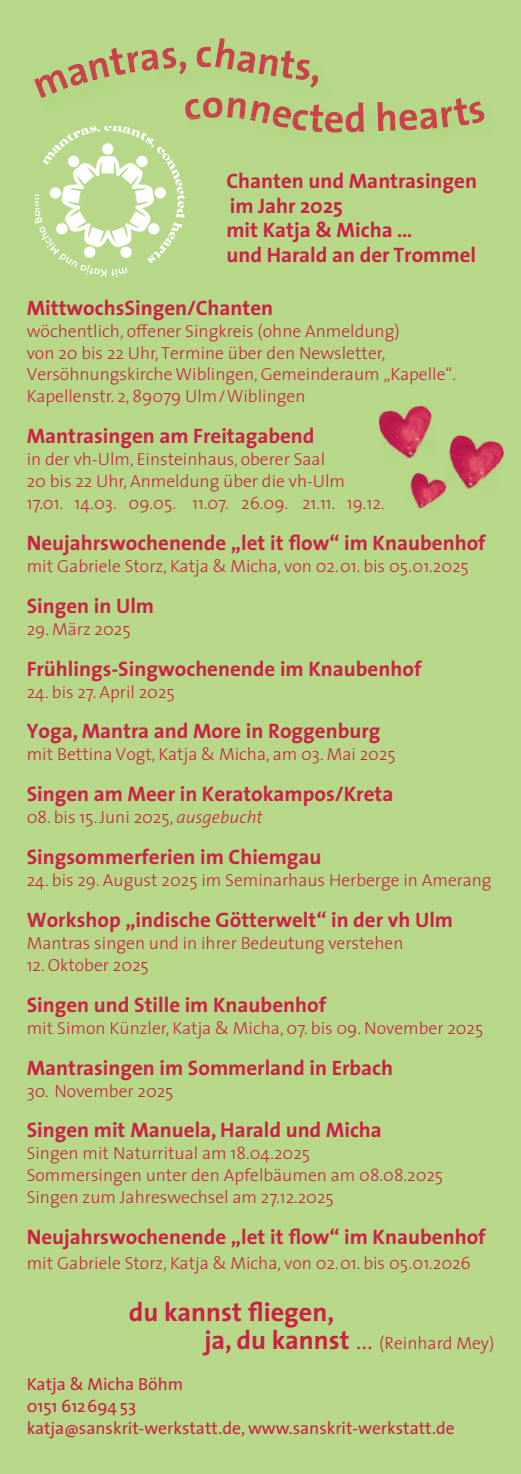
<style>
.page{position:relative;width:521px;height:1474px;background:#fff}
.page>*{position:absolute;margin:0;border:0;box-sizing:border-box;transform-origin:0 0}
.t1{font:700 26.25px "The Sans";color:#ca2244}
.t2{font:700 21px/24.5px "The Sans";color:#ca2244}
.t3{font:300 17.5px/21.9px "The Sans";color:#ca2244}
.t4{font:17.5px/21.9px "The Sans";color:#ca2244}
.s1{font-style:italic}
.s2{font-weight:700;font-size:26.25px}
.s3{font-size:28px}
</style>
<div class="page">
<div style="left:0;top:0;width:521px;height:1473px;background:#b7d889"></div>
<img style="left:378px;top:405px;width:54px;height:54px">
<img style="left:410px;top:472px;width:33px;height:37px">
<img style="left:443px;top:435px;width:61px;height:59px">
<svg style="left:443px;top:481px;width:5px;height:3px"></svg>
<img style="left:36px;top:70px;width:32px;height:28px">
<img style="left:66px;top:64px;width:22px;height:23px">
<img style="left:88px;top:58px;width:22px;height:23px">
<img style="left:108px;top:47px;width:18px;height:29px">
<img style="left:127px;top:51px;width:11px;height:22px">
<img style="left:141px;top:49px;width:18px;height:22px">
<img style="left:162px;top:47px;width:15px;height:22px">
<svg style="left:179px;top:61px;width:7px;height:13px"></svg>
<img style="left:196px;top:47px;width:15px;height:20px">
<img style="left:215px;top:40px;width:20px;height:30px">
<img style="left:237px;top:51px;width:18px;height:22px">
<img style="left:258px;top:54px;width:20px;height:22px">
<img style="left:281px;top:50px;width:14px;height:29px">
<img style="left:295px;top:59px;width:15px;height:21px">
<svg style="left:310px;top:75px;width:9px;height:13px"></svg>
<img style="left:187px;top:117px;width:14px;height:3px">
<img style="left:185px;top:98px;width:16px;height:19px">
<img style="left:203px;top:97px;width:20px;height:20px">
<svg style="left:207px;top:117px;width:38px;height:2px"></svg>
<img style="left:227px;top:97px;width:19px;height:20px">
<img style="left:250px;top:117px;width:18px;height:7px">
<img style="left:250px;top:100px;width:20px;height:17px">
<img style="left:272px;top:117px;width:19px;height:11px">
<img style="left:273px;top:106px;width:18px;height:11px">
<img style="left:292px;top:117px;width:14px;height:14px">
<img style="left:293px;top:110px;width:15px;height:7px">
<img style="left:312px;top:117px;width:11px;height:15px">
<img style="left:310px;top:104px;width:14px;height:13px">
<img style="left:325px;top:112px;width:18px;height:21px">
<svg style="left:325px;top:112px;width:12px;height:5px"></svg>
<img style="left:345px;top:102px;width:19px;height:31px">
<img style="left:377px;top:102px;width:19px;height:29px">
<img style="left:399px;top:109px;width:18px;height:22px">
<img style="left:420px;top:108px;width:17px;height:22px">
<img style="left:441px;top:106px;width:11px;height:22px">
<img style="left:453px;top:98px;width:16px;height:28px">
<img style="left:468px;top:101px;width:17px;height:23px">
<svg style="left:36px;top:126px;width:150px;height:151px"></svg>
<p class="t2" style="left:226px;top:168px;width:252px">Chanten und Mantrasingen im Jahr 2025<br>mit Katja &amp; Micha …<br>und Harald an der Trommel</p>
<p class="t2" style="left:27px;top:295px;width:248px">MittwochsSingen/Chanten</p>
<p class="t3" style="left:27px;top:319px;width:431px">wöchentlich, offener Singkreis (ohne Anmeldung)<br>von 20 bis 22 Uhr, Termine über den Newsletter, Versöhnungskirche Wiblingen, Gemeinderaum „Kapelle“.<br>Kapellenstr. 2, 89079 Ulm/Wiblingen</p>
<p class="t2" style="left:27px;top:423px;width:289px">Mantrasingen am Freitagabend</p>
<p class="t3" style="left:27px;top:448px;width:359px">in der vh-Ulm, Einsteinhaus, oberer Saal<br>20 bis 22 Uhr, Anmeldung über die vh-Ulm<br>17.01. 14.03. 09.05. 11.07. 26.09. 21.11. 19.12.</p>
<p class="t2" style="left:27px;top:530px;width:460px">Neujahrswochenende „ let it flow“ im Knaubenhof</p>
<p class="t3" style="left:27px;top:554px;width:444px">mit Gabriele Storz, Katja &amp; Micha, von 02. 01. bis 05. 01.2025</p>
<p class="t2" style="left:27px;top:593px;width:129px">Singen in Ulm</p>
<p class="t3" style="left:27px;top:617px;width:105px">29. März 2025</p>
<p class="t2" style="left:27px;top:655px;width:396px">Frühlings-Singwochenende im Knaubenhof</p>
<p class="t3" style="left:27px;top:680px;width:150px">24. bis 27. April 2025</p>
<p class="t2" style="left:27px;top:718px;width:355px">Yoga, Mantra and More in Roggenburg</p>
<p class="t3" style="left:27px;top:743px;width:370px">mit Bettina Vogt, Katja &amp; Micha, am 03. Mai 2025</p>
<p class="t2" style="left:27px;top:781px;width:368px">Singen am Meer in Keratokampos/Kreta</p>
<p class="t3" style="left:27px;top:805px;width:238px">08. bis 15. Juni 2025, <span class="s1">ausgebucht</span></p>
<p class="t2" style="left:27px;top:844px;width:296px">Singsommerferien im Chiemgau</p>
<p class="t3" style="left:27px;top:868px;width:466px">24. bis 29. August 2025 im Seminarhaus Herberge in Amerang</p>
<p class="t2" style="left:27px;top:907px;width:428px">Workshop „indische Götterwelt“ in der vh Ulm</p>
<p class="t3" style="left:27px;top:931px;width:378px">Mantras singen und in ihrer Bedeutung verstehen</p>
<p class="t3" style="left:27px;top:953px;width:124px">12. Oktober 2025</p>
<p class="t2" style="left:27px;top:991px;width:301px">Singen und Stille im Knaubenhof</p>
<p class="t3" style="left:27px;top:1016px;width:458px">mit Simon Künzler, Katja &amp; Micha, 07. bis 09. November 2025</p>
<p class="t2" style="left:27px;top:1054px;width:368px">Mantrasingen im Sommerland in Erbach</p>
<p class="t3" style="left:27px;top:1079px;width:148px">30. November 2025</p>
<p class="t2" style="left:27px;top:1117px;width:357px">Singen mit Manuela, Harald und Micha</p>
<p class="t3" style="left:27px;top:1141px;width:418px">Singen mit Naturritual am 18.04.2025<br>Sommersingen unter den Apfelbäumen am 08.08.2025<br>Singen zum Jahreswechsel am 27.12.2025</p>
<p class="t2" style="left:27px;top:1224px;width:460px">Neujahrswochenende „ let it flow“ im Knaubenhof</p>
<p class="t3" style="left:27px;top:1251px;width:446px">mit Gabriele Storz, Katja &amp; Micha, von 02. 01. bis 05. 01.2026</p>
<h1 class="t1" style="left:129px;top:1290px;width:207px">du kannst fliegen,</h1>
<p class="t3" style="left:204px;top:1331px;width:291px"><span class="s2">ja, du kannst</span> <span class="s3">…</span> (Reinhard Mey)</p>
<p class="t4" style="left:27px;top:1372px;width:430px">Katja &amp; Micha Böhm<br>0151 612694 53<br>katja@sanskrit-werkstatt.de, www.sanskrit-werkstatt.de</p>
</div>
